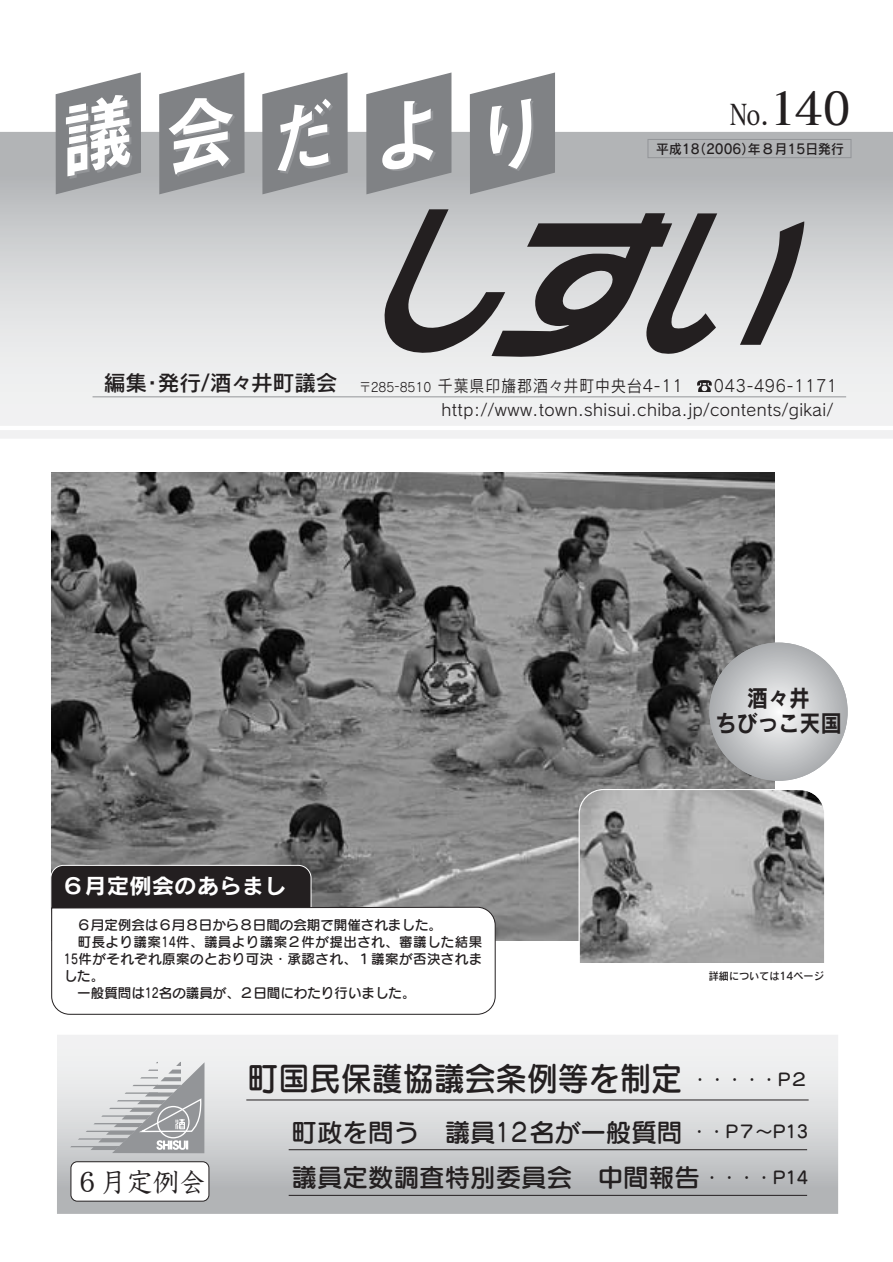
<style>
.page{position:relative;width:893px;height:1262px;background:#fff}
.page>*{position:absolute;margin:0;border:0;box-sizing:border-box;transform-origin:0 0}
.t1{font:33px "Seurat CID DB";color:#231f20;scale:.94 1}
.t2{font:28.5px "Matisse CID DB";color:#231f20;scale:.8 1}
.t3{font:27.75px "DFP Kyo Ka Sho CID W4";letter-spacing:-.05em;color:#231f20}
.t4{font:25.5px/45.8px "Seurat CID DB";color:#231f20}
.t5{font:23.4px/25.5px "Rodin CID B";color:#231f20;text-align:center;scale:.9 1}
.t6{font:21.3px "Rodin CID B";color:#fff;scale:1.05 1}
.t7{font:17.25px "Seurat CID DB";color:#231f20}
.t8{font:16.5px/23.2px "Rodin CID M";letter-spacing:.03em;color:#231f20;text-align:right;scale:.9 1}
.t9{font:16.5px "Rodin CID M";letter-spacing:.07em;color:#231f20;scale:.9 1}
.t10{font:13.5px "Seurat CID DB";color:#231f20}
.t11{font:13.5px "Seurat CID DB";letter-spacing:.03em;color:#231f20}
.t12{font:13.5px "Seurat CID DB";letter-spacing:.03em;color:#231f20;scale:.8 1}
.t13{font:13.5px "Rodin CID DB";color:#231f20;scale:.95 1}
.t14{font:10.65px "Rodin CID DB";color:#231f20;scale:.95 1}
.s1{font-size:45px}
.s2{font-family:"Rodin CID DB";font-size:21.75px}
.s3{font-size:12.75px}
</style>
<div class="page">
<div style="left:57px;top:1034px;width:781px;height:179px;background:linear-gradient(to bottom,#fbfbfb,#adafb2)"></div>
<div style="left:0;top:132px;width:892px;height:294px;background:linear-gradient(to bottom,#aeb0b3,#fbfcfc)"></div>
<svg style="left:70px;top:1061px;width:134px;height:92px;background:#c4c6c8"></svg>
<svg style="left:740px;top:221px;width:64px;height:124px;background:#9f9e9f"></svg>
<div style="left:0;top:430px;width:892px;height:9px;background:#f1f1f2"></div>
<svg style="left:382px;top:209px;width:335px;height:149px;background:#909091"></svg>
<div style="left:71px;top:1161px;width:138px;height:40px;background:#fff;border-radius:6px"></div>
<div style="left:71px;top:1161px;width:138px;height:40px;border:1px solid #231f20;border-radius:6px"></div>
<hr style="left:246px;top:1099px;width:562px;height:1px;background:#231f20">
<hr style="left:289px;top:1149px;width:518px;height:1px;background:#231f20">
<hr style="left:289px;top:1195px;width:518px;height:1px;background:#231f20">
<svg style="left:56px;top:72px;width:85px;height:122px"></svg>
<svg style="left:159px;top:72px;width:85px;height:122px"></svg>
<svg style="left:262px;top:72px;width:85px;height:122px"></svg>
<svg style="left:366px;top:72px;width:85px;height:122px"></svg>
<svg style="left:470px;top:72px;width:85px;height:122px"></svg>
<hr style="left:92px;top:396px;width:754px;height:1px;background:#939598">
<svg style="left:697px;top:380px;width:14px;height:12px"></svg>
<div style="left:647px;top:139px;width:204px;height:19px;border:1px solid #939598"></div>
<img style="left:51px;top:472px;width:723px;height:468px">
<div style="left:51px;top:865px;width:260px;height:56px;background:#231f20;border-radius:13px"></div>
<div style="left:50px;top:865px;width:261px;height:121px;border:1px solid #fff;border-radius:13px"></div>
<svg style="left:51px;top:907px;width:444px;height:107px"></svg>
<svg style="left:709px;top:642px;width:138px;height:139px;background:#c3c5c7"></svg>
<img style="left:579px;top:790px;width:245px;height:202px;border-radius:24px">
<div style="left:578px;top:789px;width:247px;height:204px;border:1px solid #fff;border-radius:25px"></div>
<div style="left:511px;top:963px;width:340px;height:40px;background:#fff"></div>
<h2 class="t2" style="left:729px;top:104px;width:153px">No.<span class="s1">140</span></h2>
<p class="t13" style="left:656px;top:144px;width:199px">平成18（2006）年８月15日発行</p>
<p class="t9" style="left:104px;top:380px;width:644px"><span class="s2">編集・発行/酒々井町議会</span> <span class="s3">〒285-8510</span> 千葉県印旛郡酒々井町中央台4-11</p>
<p class="t8" style="left:441px;top:376px;width:441px">043-496-1171 http://www.town.shisui.chiba.jp/contents/gikai/</p>
<p class="t6" style="left:62px;top:878px;width:216px">６月定例会のあらまし</p>
<p class="t10" style="left:77px;top:919px;width:366px">６月定例会は６月８日から８日間の会期で開催されました。</p>
<p class="t11" style="left:78px;top:936px;width:406px">町長より議案14件、議員より議案２件が提出され、審議した結果</p>
<p class="t12" style="left:64px;top:953px;width:524px">15件がそれぞれ原案のとおり可決・承認され、１議案が否決されま</p>
<p class="t11" style="left:64px;top:970px;width:42px">した。</p>
<p class="t10" style="left:77px;top:987px;width:340px">一般質問は12名の議員が、２日間にわたり行いました。</p>
<h3 class="t5" style="left:715px;top:688px;width:142px">酒々井<br>ちびっこ天国</h3>
<p class="t14" style="left:708px;top:972px;width:122px">詳細については14ページ</p>
<h3 class="t3" style="left:74px;top:1170px;width:133px">６月定例会</h3>
<h1 class="t1" style="left:247px;top:1066px;width:463px">町国民保護協議会条例等を制定</h1>
<h3 class="t4" style="left:291px;top:1112px;width:410px">町政を問う　議員1２名が一般質問議員定数調査特別委員会　中間報告</h3>
<p class="t7" style="left:691px;top:1073px;width:118px">・・・・・P２</p>
<p class="t7" style="left:691px;top:1125px;width:118px">・・P７～P13</p>
<p class="t7" style="left:703px;top:1171px;width:106px">・・・・P14</p>
</div>
